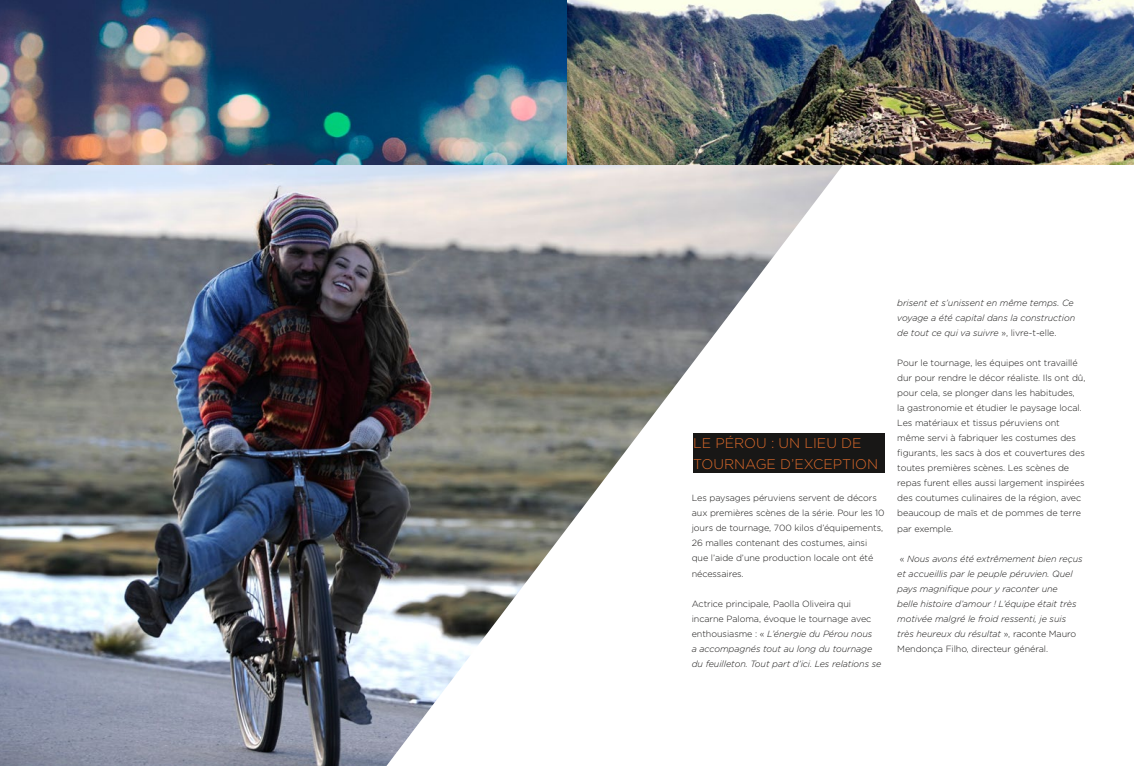
<style>
.page{position:relative;width:1134px;height:766px;background:#fff}
.page>*{position:absolute;margin:0;border:0;box-sizing:border-box;transform-origin:0 0}
.t1{font:300 14px/21px "Gotham";color:#dc6a2b}
.t2{font:300 9px/15px "Gotham";letter-spacing:-.005em;color:#181716}
.t3{font:italic 300 9px/15px "Gotham";letter-spacing:-.005em;color:#181716}
.s1{font-style:normal}
</style>
<div class="page">
<img style="left:0;top:164px;width:843px;height:601px">
<img style="left:0;top:0;width:1134px;height:164px">
<div style="left:693px;top:432px;width:191px;height:40px;background:#181716"></div>
<h1 class="t1" style="left:693px;top:431px;width:186px">LE PÉROU : UN LIEU DE<br>TOURNAGE D’EXCEPTION</h1>
<p class="t2" style="left:692px;top:490px;width:194px">Les paysages péruviens servent de décors aux premières scènes de la série. Pour les 10 jours de tournage, 700 kilos d’équipements, 26 malles contenant des costumes, ainsi que l’aide d’une production locale ont été nécessaires.</p>
<p class="t3" style="left:692px;top:595px;width:191px"><span class="s1">Actrice principale, Paolla Oliveira qui incarne Paloma, évoque le tournage avec enthousiasme : «</span> L’énergie du Pérou nous<br>a accompagnés tout au long du tournage du feuilleton. Tout part d’ici. Les relations se</p>
<p class="t3" style="left:897px;top:295px;width:179px">brisent et s’unissent en même temps. Ce voyage a été capital dans la construction de tout ce qui va suivre <span class="s1">», livre-t-elle.</span></p>
<p class="t2" style="left:897px;top:355px;width:190px">Pour le tournage, les équipes ont travaillé dur pour rendre le décor réaliste. Ils ont dû, pour cela, se plonger dans les habitudes,<br>la gastronomie et étudier le paysage local.<br>Les matériaux et tissus péruviens ont même servi à fabriquer les costumes des figurants, les sacs à dos et couvertures des toutes premières scènes. Les scènes de repas furent elles aussi largement inspirées des coutumes culinaires de la région, avec beaucoup de maïs et de pommes de terre par exemple.</p>
<p class="t3" style="left:897px;top:550px;width:187px"><span class="s1">«</span> Nous avons été extrêmement bien reçus et accueillis par le peuple péruvien. Quel pays magnifique pour y raconter une<br>belle histoire d’amour ! L’équipe était très motivée malgré le froid ressenti, je suis très heureux du résultat <span class="s1">», raconte Mauro Mendonça Filho, directeur général.</span></p>
</div>
